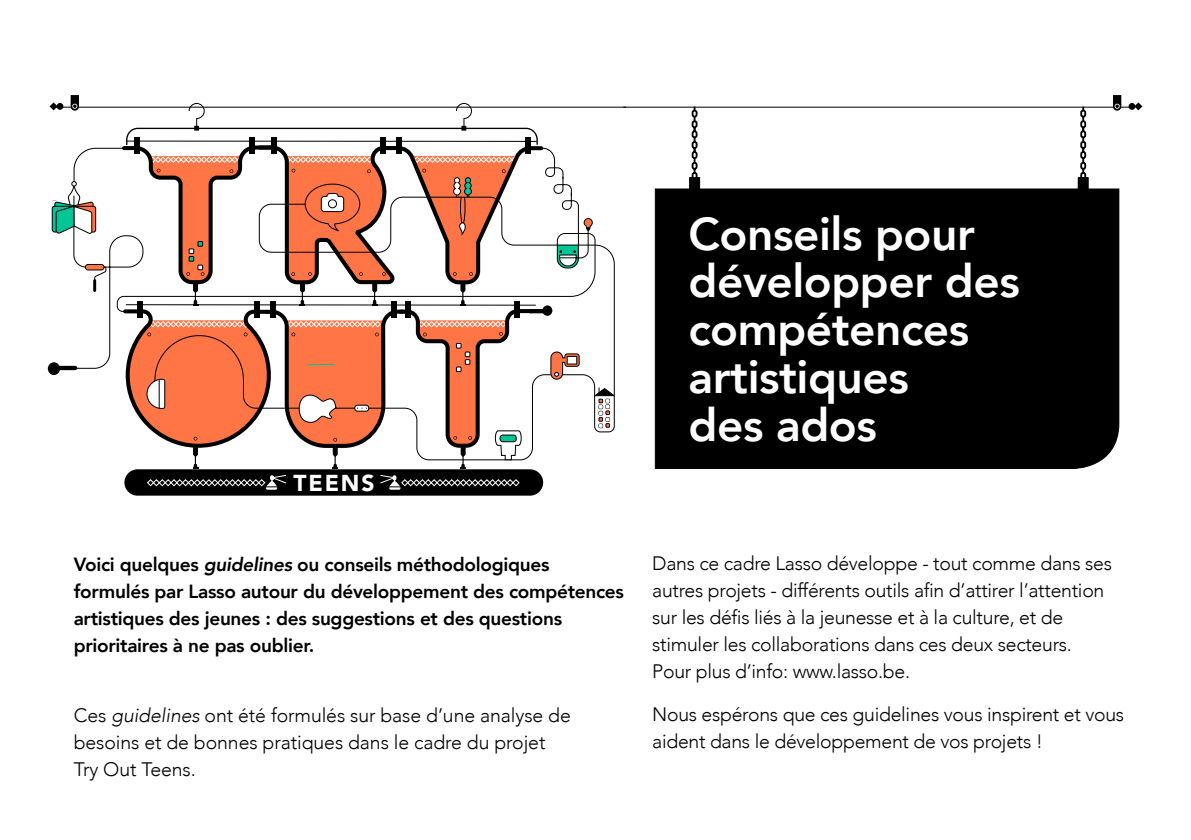
<style>
.page{position:relative;width:1191px;height:840px;background:#fff}
.page>*{position:absolute;margin:0;border:0;box-sizing:border-box;transform-origin:0 0}
.t1{font:800 46px/47.8px "Avenir";letter-spacing:-.01em;color:#fff}
.t2{font:900 22.8px "Avenir LT Std";letter-spacing:.08em;color:#fff}
.t3{font:300 19.4px/26.8px "Avenir";letter-spacing:-.015em;color:#000}
.t4{font:800 19px/26.8px "Avenir";letter-spacing:-.015em;color:#000}
.s1{font-style:italic}
</style>
<div class="page">
<div style="left:124px;top:469px;width:419px;height:26px;background:#000;border-radius:13px"></div>
<hr style="left:52px;top:107px;width:573px;height:1px;background:#000">
<svg style="left:48px;top:362px;width:12px;height:13px"></svg>
<hr style="left:623px;top:107px;width:508px;height:1px;background:#000">
<div style="left:1128px;top:103px;width:7px;height:7px;background:#000;border-radius:50%"></div>
<svg style="left:1134px;top:102px;width:8px;height:8px"></svg>
<svg style="left:1113px;top:95px;width:8px;height:16px"></svg>
<div style="left:655px;top:188px;width:464px;height:281px;background:#000"></div>
<div style="left:691px;top:162px;width:6px;height:8px;border:2px solid #000;border-radius:2px"></div>
<div style="left:691px;top:172px;width:6px;height:8px;border:2px solid #000;border-radius:2px"></div>
<hr style="left:693px;top:107px;width:2px;height:56px;background:#000">
<div style="left:689px;top:177px;width:11px;height:12px;background:#000"></div>
<div style="left:691px;top:141px;width:6px;height:8px;border:2px solid #000;border-radius:2px"></div>
<div style="left:691px;top:151px;width:6px;height:8px;border:2px solid #000;border-radius:2px"></div>
<div style="left:691px;top:120px;width:6px;height:8px;border:2px solid #000;border-radius:2px"></div>
<div style="left:691px;top:130px;width:6px;height:8px;border:2px solid #000;border-radius:2px"></div>
<svg style="left:692px;top:117px;width:4px;height:41px"></svg>
<div style="left:691px;top:110px;width:6px;height:7px;border:2px solid #000;border-radius:2px"></div>
<div style="left:1080px;top:162px;width:6px;height:8px;border:2px solid #000;border-radius:2px"></div>
<div style="left:1080px;top:172px;width:6px;height:8px;border:2px solid #000;border-radius:2px"></div>
<hr style="left:1082px;top:107px;width:2px;height:56px;background:#000">
<div style="left:1077px;top:177px;width:11px;height:12px;background:#000"></div>
<div style="left:1080px;top:141px;width:6px;height:8px;border:2px solid #000;border-radius:2px"></div>
<div style="left:1080px;top:151px;width:6px;height:8px;border:2px solid #000;border-radius:2px"></div>
<div style="left:1080px;top:120px;width:6px;height:8px;border:2px solid #000;border-radius:2px"></div>
<div style="left:1080px;top:130px;width:6px;height:8px;border:2px solid #000;border-radius:2px"></div>
<svg style="left:1081px;top:117px;width:4px;height:41px"></svg>
<div style="left:1080px;top:110px;width:6px;height:7px;border:2px solid #000;border-radius:2px"></div>
<svg style="left:50px;top:95px;width:566px;height:394px"></svg>
<p class="t2" style="left:293px;top:469px;width:82px">TEENS</p>
<p class="t4" style="left:74px;top:549px;width:552px">Voici quelques <span class="s1">guidelines</span> ou conseils méthodologiques formulés par Lasso autour du développement des compétences artistiques des jeunes : des suggestions et des questions prioritaires à ne pas oublier.</p>
<p class="t3" style="left:74px;top:701px;width:498px">Ces <span class="s1">guidelines</span> ont été formulés sur base d’une analyse de besoins et de bonnes pratiques dans le cadre du projet<br>Try Out Teens.</p>
<p class="t1" style="left:688px;top:207px;width:333px">Conseils pour développer des compétences artistiques<br>des ados</p>
<p class="t3" style="left:652px;top:549px;width:461px">Dans ce cadre Lasso développe - tout comme dans ses</p>
<p class="t3" style="left:652px;top:576px;width:454px">autres projets - différents outils afin d’attirer l’attention sur les défis liés à la jeunesse et à la culture, et de</p>
<p class="t3" style="left:652px;top:630px;width:421px">stimuler les collaborations dans ces deux secteurs.<br>Pour plus d’info: www.lasso.be.</p>
<p class="t3" style="left:652px;top:700px;width:473px">Nous espérons que ces guidelines vous inspirent et vous aident dans le développement de vos projets !</p>
</div>
